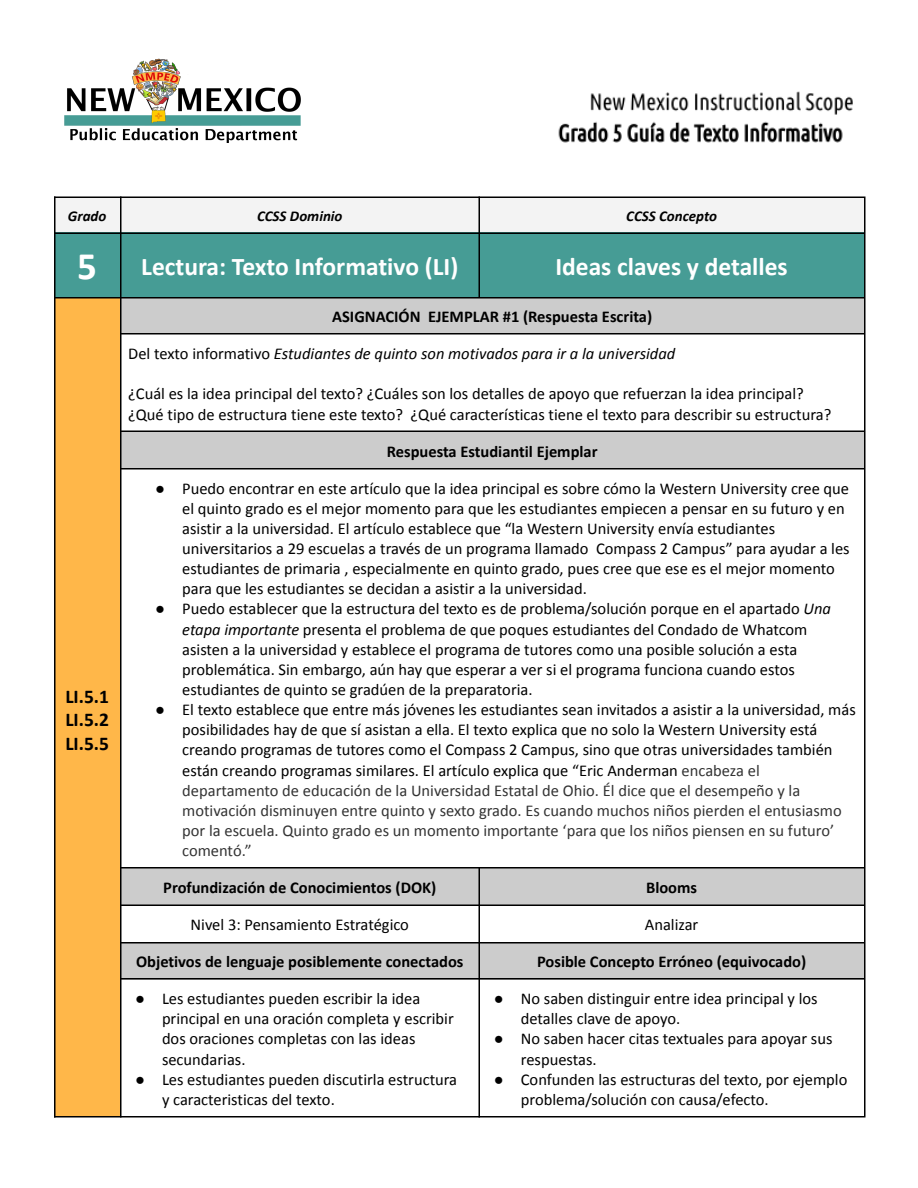
<style>
.page{position:relative;width:918px;height:1188px;background:#fff}
.page>*{position:absolute;margin:0;border:0;box-sizing:border-box;transform-origin:0 0}
.t1{font:700 25.5px "Calibri";color:#fff}
.t2{font:700 19.5px/23.9px "Calibri";color:#000;text-align:justify}
.t3{font:16.5px/20.1px "Calibri";color:#000}
.t4{font:700 16.5px "Calibri";color:#000}
.t5{font:italic 16.5px "Calibri";color:#000}
.t6{font:italic 700 15px "Calibri";color:#000}
.s1{font-size:39px}
.s2{font-style:normal}
.s3{font-family:"Arial"}
.s4{font-style:italic}
.s5{color:#333}
</style>
<div class="page">
<div style="left:54px;top:197px;width:66px;height:35px;background:#f3f3f3"></div>
<div style="left:120px;top:197px;width:359px;height:35px;background:#f3f3f3"></div>
<div style="left:479px;top:197px;width:385px;height:35px;background:#f3f3f3"></div>
<div style="left:54px;top:232px;width:66px;height:66px;background:#469c95"></div>
<div style="left:120px;top:232px;width:359px;height:66px;background:#469c95"></div>
<div style="left:479px;top:232px;width:385px;height:66px;background:#469c95"></div>
<div style="left:54px;top:298px;width:66px;height:819px;background:#ffb749"></div>
<div style="left:120px;top:298px;width:744px;height:36px;background:#ccc"></div>
<div style="left:120px;top:431px;width:744px;height:38px;background:#ccc"></div>
<div style="left:120px;top:868px;width:359px;height:37px;background:#ccc"></div>
<div style="left:479px;top:868px;width:385px;height:37px;background:#ccc"></div>
<div style="left:120px;top:942px;width:359px;height:37px;background:#ccc"></div>
<div style="left:479px;top:942px;width:385px;height:37px;background:#ccc"></div>
<hr style="left:54px;top:196px;width:2px;height:922px;background:#000">
<hr style="left:120px;top:196px;width:1px;height:922px;background:#000">
<hr style="left:478px;top:196px;width:2px;height:101px;background:#000">
<hr style="left:478px;top:867px;width:2px;height:251px;background:#000">
<hr style="left:864px;top:196px;width:2px;height:922px;background:#000">
<hr style="left:54px;top:196px;width:810px;height:2px;background:#000">
<hr style="left:54px;top:232px;width:810px;height:2px;background:#000">
<hr style="left:54px;top:297px;width:810px;height:2px;background:#000">
<hr style="left:120px;top:333px;width:744px;height:2px;background:#000">
<hr style="left:120px;top:430px;width:744px;height:2px;background:#000">
<hr style="left:120px;top:468px;width:744px;height:1px;background:#000">
<hr style="left:120px;top:867px;width:744px;height:2px;background:#000">
<hr style="left:120px;top:904px;width:744px;height:2px;background:#000">
<hr style="left:120px;top:942px;width:744px;height:2px;background:#000">
<hr style="left:120px;top:978px;width:744px;height:2px;background:#000">
<hr style="left:54px;top:1116px;width:810px;height:1px;background:#000">
<img style="left:64px;top:58px;width:237px;height:85px">
<img style="left:558px;top:91px;width:295px;height:52px">
<p class="t6" style="left:68px;top:210px;width:40px">Grado</p>
<p class="t6" style="left:257px;top:210px;width:87px">CCSS Dominio</p>
<p class="t6" style="left:626px;top:210px;width:92px">CCSS Concepto</p>
<h1 class="t1" style="left:77px;top:255px;width:382px"><span class="s1">5</span> Lectura: Texto Informativo (LI)</h1>
<h1 class="t1" style="left:555px;top:255px;width:234px">Ideas claves y detalles</h1>
<p class="t2" style="left:65px;top:686px;width:45px">LI.5.1<br>LI.5.2<br>LI.5.5</p>
<p class="t4" style="left:332px;top:310px;width:322px">ASIGNACIÓN EJEMPLAR #1 (Respuesta Escrita)</p>
<p class="t5" style="left:128px;top:347px;width:549px"><span class="s2">Del texto informativo</span> Estudiantes de quinto son motivados para ir a la universidad</p>
<p class="t3" style="left:128px;top:385px;width:705px">¿Cuál es la idea principal del texto? ¿Cuáles son los detalles de apoyo que refuerzan la idea principal? ¿Qué tipo de estructura tiene este texto? ¿Qué características tiene el texto para describir su estructura?</p>
<p class="t4" style="left:387px;top:444px;width:212px">Respuesta Estudiantil Ejemplar</p>
<p class="t3" style="left:182px;top:479px;width:669px;text-indent:-27px"><span class="s3">●</span> Puedo encontrar en este artículo que la idea principal es sobre cómo la Western University cree que el quinto grado es el mejor momento para que les estudiantes empiecen a pensar en su futuro y en asistir a la universidad. El artículo establece que “la Western University envía estudiantes universitarios a 29 escuelas a través de un programa llamado Compass 2 Campus” para ayudar a les estudiantes de primaria , especialmente en quinto grado, pues cree que ese es el mejor momento para que les estudiantes se decidan a asistir a la universidad.</p>
<p class="t3" style="left:182px;top:600px;width:650px;text-indent:-27px"><span class="s3">●</span> Puedo establecer que la estructura del texto es de problema/solución porque en el apartado <span class="s4">Una etapa importante</span> presenta el problema de que poques estudiantes del Condado de Whatcom asisten a la universidad y establece el programa de tutores como una posible solución a esta problemática. Sin embargo, aún hay que esperar a ver si el programa funciona cuando estos estudiantes de quinto se gradúen de la preparatoria.</p>
<p class="t3" style="left:182px;top:701px;width:675px;text-indent:-27px"><span class="s3">●</span> El texto establece que entre más jóvenes les estudiantes sean invitados a asistir a la universidad, más posibilidades hay de que sí asistan a ella. El texto explica que no solo la Western University está creando programas de tutores como el Compass 2 Campus, sino que otras universidades también están creando programas similares. El artículo explica que “Eric Anderman <span class="s5">encabeza el departamento de educación de la Universidad Estatal de Ohio. Él dice que el desempeño y la motivación disminuyen entre quinto y sexto grado. Es cuando muchos niños pierden el entusiasmo por la escuela. Quinto grado es un momento importante ‘para que los niños piensen en su futuro’ comentó.”</span></p>
<p class="t4" style="left:163px;top:881px;width:275px">Profundización de Conocimientos (DOK)</p>
<p class="t4" style="left:646px;top:881px;width:52px">Blooms</p>
<p class="t3" style="left:191px;top:916px;width:220px">Nivel 3: Pensamiento Estratégico</p>
<p class="t3" style="left:645px;top:916px;width:55px">Analizar</p>
<p class="t4" style="left:136px;top:955px;width:329px">Objetivos de lenguaje posiblemente conectados</p>
<p class="t4" style="left:537px;top:955px;width:271px">Posible Concepto Erróneo (equivocado)</p>
<p class="t3" style="left:162px;top:990px;width:293px;text-indent:-27px"><span class="s3">●</span> Les estudiantes pueden escribir la idea principal en una oración completa y escribir dos oraciones completas con las ideas secundarias.</p>
<p class="t3" style="left:162px;top:1071px;width:297px;text-indent:-27px"><span class="s3">●</span> Les estudiantes pueden discutirla estructura y caracteristicas del texto.</p>
<p class="t3" style="left:521px;top:990px;width:298px;text-indent:-27px"><span class="s3">●</span> No saben distinguir entre idea principal y los detalles clave de apoyo.</p>
<p class="t3" style="left:521px;top:1030px;width:313px;text-indent:-27px"><span class="s3">●</span> No saben hacer citas textuales para apoyar sus respuestas.</p>
<p class="t3" style="left:521px;top:1071px;width:328px;text-indent:-27px"><span class="s3">●</span> Confunden las estructuras del texto, por ejemplo problema/solución con causa/efecto.</p>
</div>
